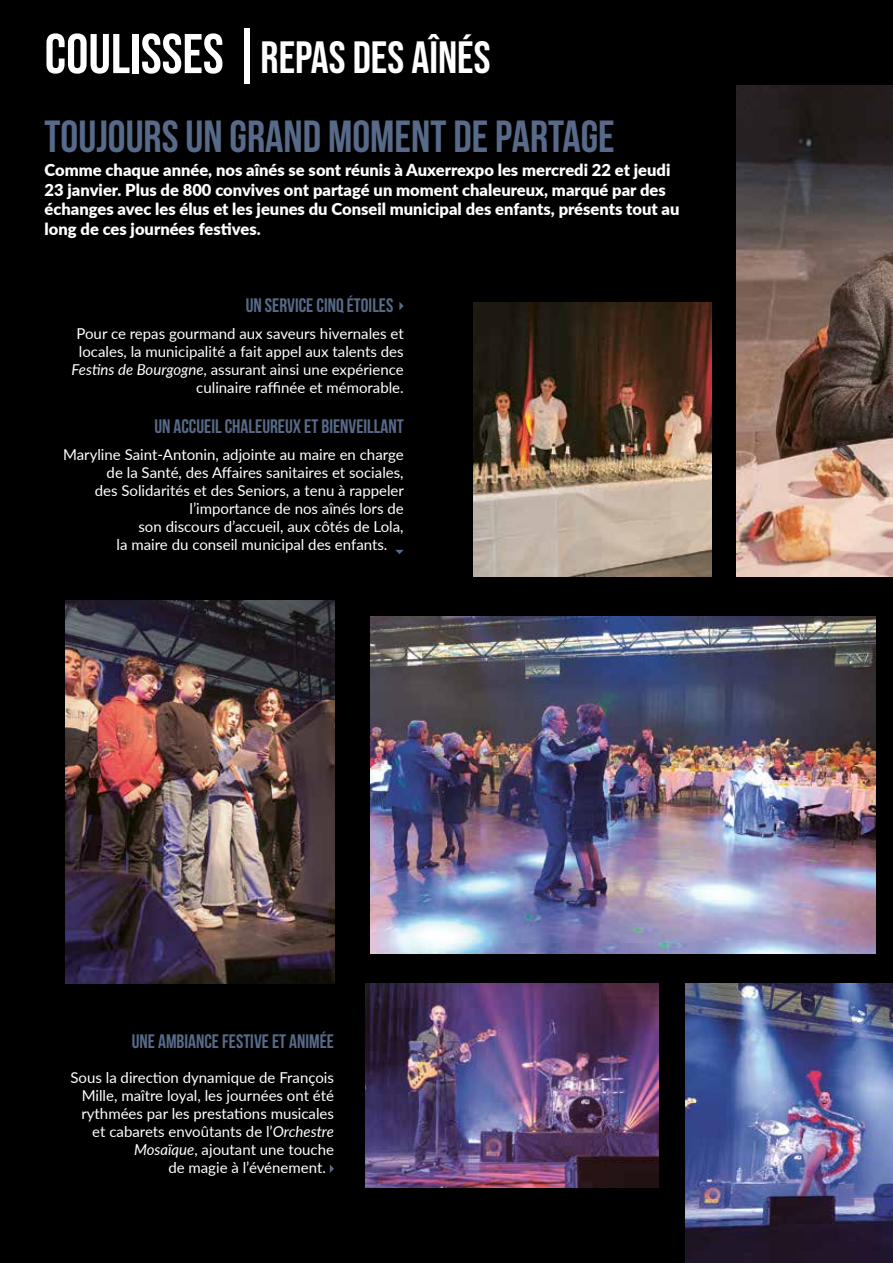
<style>
.page{position:relative;width:893px;height:1263px;background:#000}
.page>*{position:absolute;margin:0;border:0;box-sizing:border-box;transform-origin:0 0}
.t1{font:700 45px "Bebas Neue";color:#586a89}
.t2{font:45px "Bebas Neue";color:#fff}
.t3{font:700 19.5px "Bebas Neue";color:#586a89}
.t4{font:900 16.5px/19.8px "Lato";color:#fff}
.t5{font:15px/18px "Lato";color:#fff;text-align:right}
.s1{font-size:55.95px}
.s2{font-style:italic}
</style>
<div class="page">
<svg style="left:330px;top:1165px;width:4px;height:8px"></svg>
<img style="left:474px;top:302px;width:237px;height:274px">
<img style="left:66px;top:600px;width:268px;height:384px">
<img style="left:736px;top:86px;width:157px;height:490px">
<svg style="left:399px;top:302px;width:5px;height:8px"></svg>
<svg style="left:395px;top:550px;width:9px;height:4px"></svg>
<img style="left:370px;top:617px;width:506px;height:337px">
<img style="left:366px;top:984px;width:292px;height:203px">
<img style="left:685px;top:984px;width:208px;height:279px">
<h1 class="t2" style="left:45px;top:32px;width:447px"><span class="s1">COULISSES |</span>REPAS DES AÎNÉS</h1>
<h1 class="t1" style="left:45px;top:112px;width:572px">TOUJOURS UN GRAND MOMENT DE PARTAGE</h1>
<p class="t4" style="left:45px;top:159px;width:636px">Comme chaque année, nos aînés se sont réunis à Auxerrexpo les mercredi 22 et jeudi 23 janvier. Plus de 800 convives ont partagé un moment chaleureux, marqué par des échanges avec les élus et les jeunes du Conseil municipal des enfants, présents tout au long de ces journées festives.</p>
<h2 class="t3" style="left:246px;top:295px;width:149px">UN SERVICE CINQ ÉTOILES</h2>
<p class="t5" style="left:72px;top:324px;width:334px">Pour ce repas gourmand aux saveurs hivernales et locales, la municipalité a fait appel aux talents des <span class="s2">Festins de Bourgogne</span>, assurant ainsi une expérience culinaire raffinée et mémorable.</p>
<h2 class="t3" style="left:154px;top:416px;width:251px">UN ACCUEIL CHALEUREUX ET BIENVEILLANT</h2>
<p class="t5" style="left:63px;top:445px;width:342px">Maryline Saint-Antonin, adjointe au maire en charge</p>
<p class="t5" style="left:107px;top:463px;width:299px">de la Santé, des Affaires sanitaires et sociales,</p>
<p class="t5" style="left:95px;top:481px;width:311px">des Solidarités et des Seniors, a tenu à rappeler</p>
<p class="t5" style="left:189px;top:499px;width:216px">l’importance de nos aînés lors de</p>
<p class="t5" style="left:138px;top:517px;width:267px">son discours d’accueil, aux côtés de Lola,</p>
<p class="t5" style="left:117px;top:535px;width:272px">la maire du conseil municipal des enfants.</p>
<h2 class="t3" style="left:132px;top:1030px;width:204px">UNE AMBIANCE FESTIVE ET ANIMÉE</h2>
<p class="t5" style="left:70px;top:1068px;width:265px">Sous la direction dynamique de François</p>
<p class="t5" style="left:82px;top:1086px;width:254px">Mille, maître loyal, les journées ont été</p>
<p class="t5" style="left:81px;top:1104px;width:254px">rythmées par les prestations musicales</p>
<p class="t5" style="left:92px;top:1122px;width:243px">et cabarets envoûtants de l’<span class="s2">Orchestre</span></p>
<p class="t5" style="left:134px;top:1140px;width:202px"><span class="s2">Mosaïque</span>, ajoutant une touche</p>
<p class="t5" style="left:168px;top:1158px;width:159px">de magie à l’événement.</p>
</div>
